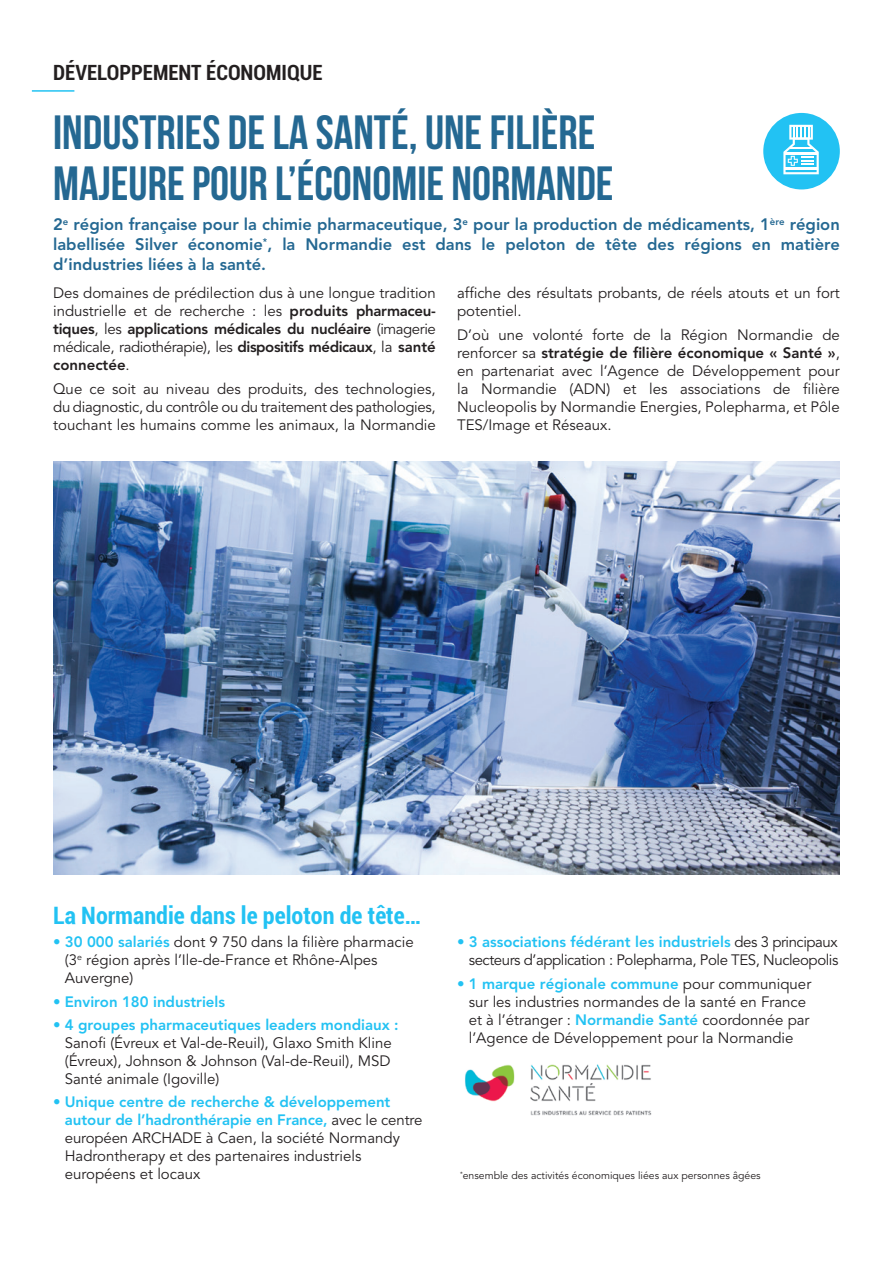
<style>
.page{position:relative;width:893px;height:1263px;background:#fff}
.page>*{position:absolute;margin:0;border:0;box-sizing:border-box;transform-origin:0 0}
.t1{font:700 48px/51px "Bebas Neue";color:#246892}
.t2{font:700 condensed 24px "Roboto";color:#22c2f3}
.t3{font:700 condensed 21px "Roboto";color:#231f20}
.t4{font:800 16.5px/19.8px "Avenir";color:#246892;text-align:justify}
.t5{font:15px/18px "Avenir";color:#231f20}
.t6{font:15px/18px "Avenir";letter-spacing:-.03em;color:#231f20;text-align:right}
.t7{font:800 15px "Avenir";color:#22c2f3}
.t8{font:10.5px "Avenir";color:#231f20}
.s1{font-weight:800}
.s2{color:#22c2f3}
.s3{font-weight:800;color:#22c2f3}
.s4{font-weight:400}
</style>
<div class="page">
<img style="left:53px;top:462px;width:787px;height:412px">
<hr style="left:32px;top:90px;width:42px;height:2px;background:#22c2f3">
<div style="left:763px;top:113px;width:77px;height:76px;background:#22c2f3;border-radius:50%"></div>
<svg style="left:783px;top:125px;width:36px;height:49px"></svg>
<img style="left:465px;top:1064px;width:187px;height:52px">
<p class="t3" style="left:53px;top:57px;width:271px">DÉVELOPPEMENT ÉCONOMIQUE</p>
<p class="t1" style="left:53px;top:106px;width:562px">INDUSTRIES DE LA SANTÉ, UNE FILIÈRE<br>MAJEURE POUR L’ÉCONOMIE NORMANDE</p>
<p class="t4" style="left:53px;top:215px;width:788px">2<sup>e</sup> région française pour la chimie pharmaceutique, 3<sup>e</sup> pour la production de médicaments, 1<sup>ère</sup> région labellisée Silver économie<sup>*</sup>, la Normandie est dans le peloton de tête des régions en matière d’industries liées à la santé.</p>
<p class="t5" style="left:53px;top:285px;width:384px;text-align:justify">Des domaines de prédilection dus à une longue tradition industrielle et de recherche : les <span class="s1">produits pharmaceu&shy;tiques</span>, les <span class="s1">applications médicales du nucléaire</span> (imagerie médicale, radiothérapie), les <span class="s1">dispositifs médicaux</span>, la <span class="s1">santé connectée</span>.</p>
<p class="t5" style="left:53px;top:380px;width:384px;text-align:justify">Que ce soit au niveau des produits, des technologies, du diagnostic, du contrôle ou du traitement des pathologies, touchant les humains comme les animaux, la Normandie</p>
<p class="t5" style="left:457px;top:285px;width:384px">affiche des résultats probants, de réels atouts et un fort potentiel.</p>
<p class="t5" style="left:457px;top:326px;width:384px;text-align:justify">D’où une volonté forte de la Région Normandie de renforcer sa <span class="s1">stratégie de filière économique « Santé »</span>, en partenariat avec l’Agence de Développement pour la Normandie (ADN) et les associations de filière Nucleopolis by Normandie Energies, Polepharma, et Pôle TES/Image et Réseaux.</p>
<p class="t2" style="left:53px;top:899px;width:369px">La Normandie dans le peloton de tête…</p>
<p class="t5" style="left:65px;top:933px;width:350px;text-indent:-12px"><span class="s2">•</span> <span class="s3">30 000 salariés</span> dont 9 750 dans la filière pharmacie (3<sup>e</sup> région après l’Ile-de-France et Rhône-Alpes<br>Auvergne)</p>
<p class="t7" style="left:53px;top:992px;width:173px"><span class="s4">•</span> Environ 180 industriels</p>
<p class="t5" style="left:65px;top:1016px;width:335px;text-indent:-12px"><span class="s2">•</span> <span class="s3">4 groupes pharmaceutiques leaders mondiaux :<br></span>Sanofi (Évreux et Val-de-Reuil), Glaxo Smith Kline (Évreux), Johnson &amp; Johnson (Val-de-Reuil), MSD Santé animale (Igoville)</p>
<p class="t5" style="left:65px;top:1093px;width:359px;text-indent:-12px"><span class="s2">•</span> <span class="s3">Unique centre de recherche &amp; développement autour de l’hadronthérapie en France,</span> avec le centre européen ARCHADE à Caen, la société Normandy Hadrontherapy et des partenaires industriels européens et locaux</p>
<p class="t6" style="left:457px;top:934px;width:383px"><span class="s2">•</span> <span class="s3">3 associations fédérant les industriels</span> des 3 principaux secteurs d’application : Polepharma, Pole TES, Nucleopolis</p>
<p class="t5" style="left:469px;top:975px;width:344px;text-indent:-12px"><span class="s2">•</span> <span class="s3">1 marque régionale commune</span> pour communiquer sur les industries normandes de la santé en France et à l’étranger : <span class="s3">Normandie Santé</span> coordonnée par l’Agence de Développement pour la Normandie</p>
<p class="t8" style="left:460px;top:1170px;width:302px"><sup>*</sup>ensemble des activités économiques liées aux personnes âgées</p>
</div>
